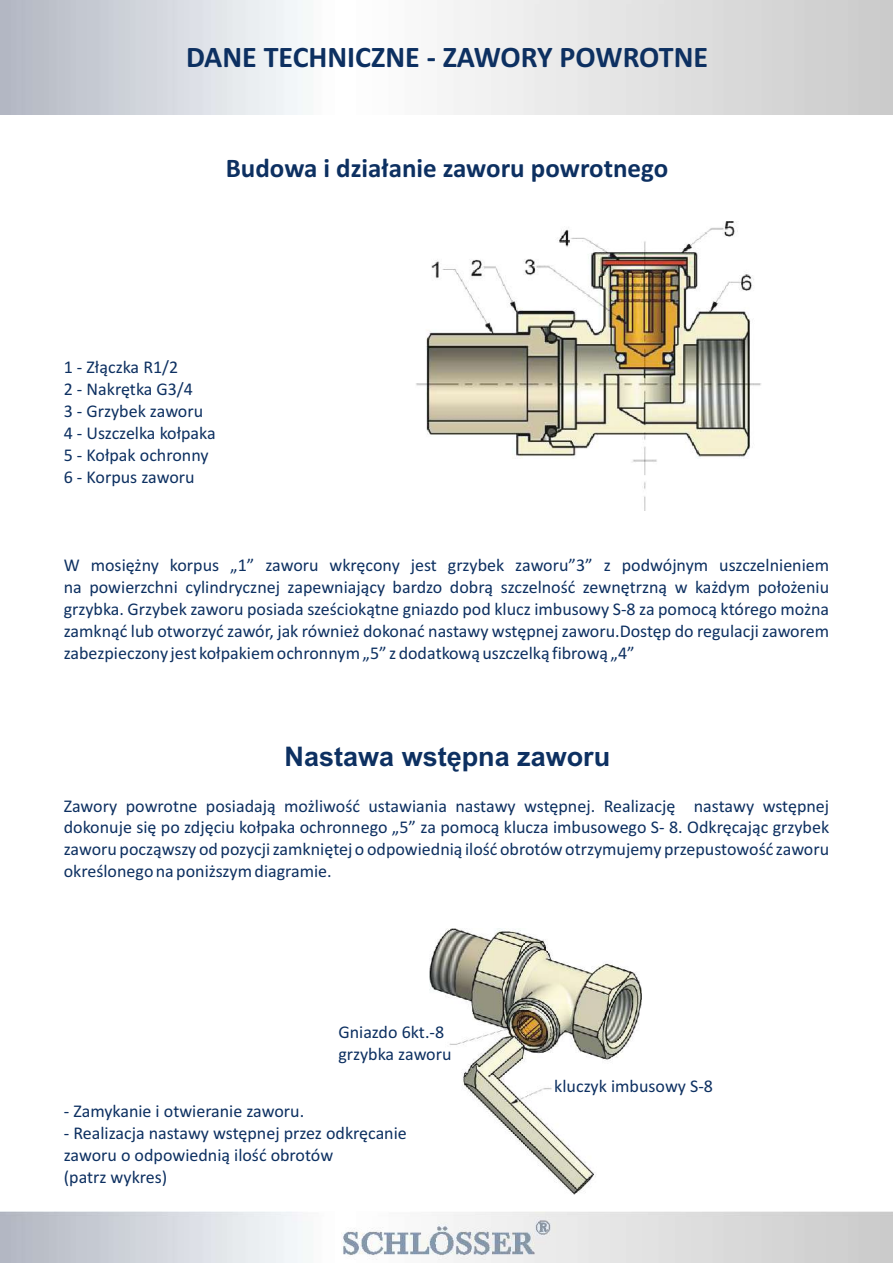
<style>
.page{position:relative;width:893px;height:1263px;background:#fff}
.page>*{position:absolute;margin:0;border:0;box-sizing:border-box;transform-origin:0 0}
.t1{font:700 30px "Calibri";color:#0d3061}
.t2{font:700 27px "Calibri";color:#0d3061}
.t3{font:700 27px "Arial";color:#0d3061}
.t4{font:18px/21.9px "Calibri";color:#0d3061}
</style>
<div class="page">
<img style="left:416px;top:221px;width:345px;height:289px">
<img style="left:429px;top:929px;width:212px;height:265px">
<img style="left:0;top:1212px;width:893px;height:51px">
<h1 class="t1" style="left:186px;top:44px;width:524px">DANE TECHNICZNE - ZAWORY POWROTNE</h1>
<h2 class="t2" style="left:226px;top:156px;width:444px">Budowa i dzia³anie zaworu powrotnego</h2>
<p class="t4" style="left:64px;top:357px;width:153px">1 - Z³¹czka R1/2<br>2 - Nakrêtka G3/4<br>3 - Grzybek zaworu<br>4 - Uszczelka ko³paka<br>5 - Ko³pak ochronny<br>6 - Korpus zaworu</p>
<p class="t4" style="left:64px;top:555px;width:767px;text-align:justify">W mosiê¿ny korpus „1” zaworu wkrêcony jest grzybek zaworu”3” z podwójnym uszczelnieniem na powierzchni cylindrycznej zapewniaj¹cy bardzo dobr¹ szczelnoœæ zewnêtrzn¹ w ka¿dym po³o¿eniu grzybka. Grzybek zaworu posiada szeœciok¹tne gniazdo pod klucz imbusowy S-8 za pomoc¹ którego mo¿na zamkn¹æ lub otworzyæ zawór, jak równie¿ dokonaæ nastawy wstêpnej zaworu.Dostêp do regulacji zaworem zabezpieczony jest ko³pakiem ochronnym „5” z dodatkow¹ uszczelk¹ fibrow¹ „4”</p>
<h2 class="t3" style="left:285px;top:746px;width:327px">Nastawa wstêpna zaworu</h2>
<p class="t4" style="left:64px;top:796px;width:767px;text-align:justify">Zawory powrotne posiadaj¹ mo¿liwoœæ ustawiania nastawy wstêpnej. Realizacjê nastawy wstêpnej dokonuje siê po zdjêciu ko³paka ochronnego „5” za pomoc¹ klucza imbusowego S- 8. Odkrêcaj¹c grzybek zaworu pocz¹wszy od pozycji zamkniêtej o odpowiedni¹ iloœæ obrotów otrzymujemy przepustowoœæ zaworu okreœlonego na poni¿szym diagramie.</p>
<p class="t4" style="left:338px;top:1023px;width:115px">Gniazdo 6kt.-8 grzybka zaworu</p>
<p class="t4" style="left:64px;top:1101px;width:242px">- Zamykanie i otwieranie zaworu.</p>
<p class="t4" style="left:64px;top:1123px;width:345px">- Realizacja nastawy wstêpnej przez odkrêcanie zaworu o odpowiedni¹ iloœæ obrotów<br>(patrz wykres)</p>
<p class="t4" style="left:554px;top:1076px;width:160px">kluczyk imbusowy S-8</p>
</div>
